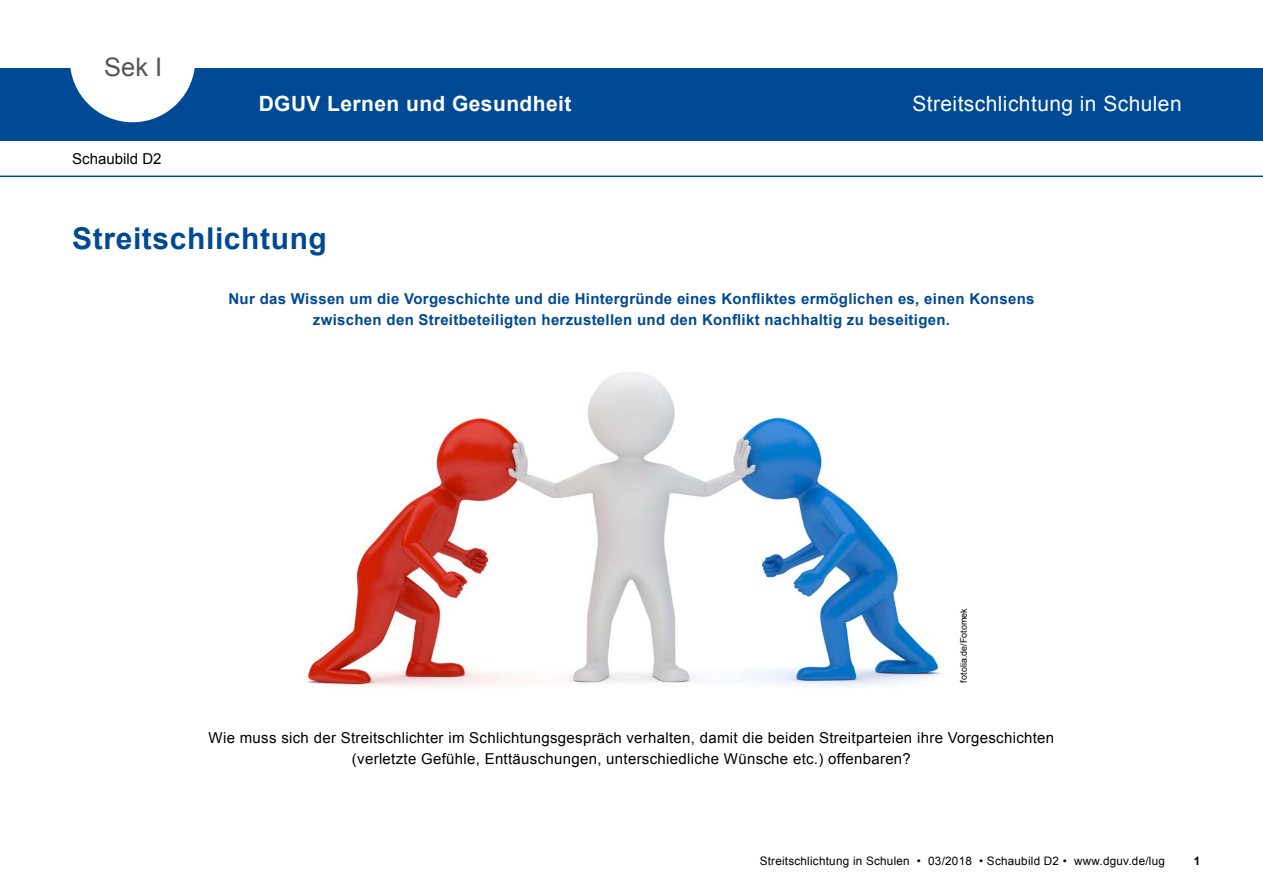
<style>
.page{position:relative;width:1263px;height:893px;background:#fff}
.page>*{position:absolute;margin:0;border:0;box-sizing:border-box;transform-origin:0 0}
.t1{font:700 30px "Arial";letter-spacing:.02em;color:#004994}
.t2{font:25.5px "Arial";color:#555}
.t3{font:21px "Arial";letter-spacing:.02em;color:#fff}
.t4{font:700 21px "Arial";letter-spacing:.02em;color:#fff}
.t5{font:15px/21px "Arial";letter-spacing:.02em;color:#000;text-align:center}
.t6{font:700 15px/21px "Arial";letter-spacing:.02em;color:#004994;text-align:center}
.t7{font:15px "Arial";color:#000}
.t8{font:11.7px "Arial";letter-spacing:.02em;color:#000}
.t9{font:700 11.7px "Arial";color:#000}
.t10{font:9px "Arial";color:#000}
.s1{font-style:inherit}
</style>
<div class="page">
<div style="left:0;top:68px;width:1263px;height:72px;background:#004994"></div>
<svg style="left:70px;top:68px;width:125px;height:54px"></svg>
<hr style="left:0;top:176px;width:1263px;height:1px;background:#004994">
<img style="left:305px;top:372px;width:638px;height:315px">
<h2 class="t2" style="left:104px;top:50px;width:60px">Sek I</h2>
<p class="t7" style="left:72px;top:149px;width:91px">Schaubild D2</p>
<h3 class="t4" style="left:259px;top:89px;width:314px">DGUV Lernen und Gesundheit</h3>
<h3 class="t3" style="left:912px;top:90px;width:271px">Streitschlichtung in Schulen</h3>
<h1 class="t1" style="left:72px;top:218px;width:256px">Streitschlichtung</h1>
<p class="t6" style="left:228px;top:289px;width:807px">Nur das Wissen um die Vorgeschichte und die Hintergründe eines Konfliktes ermöglichen es, einen Konsens zwischen den Streitbeteiligten herzustellen und den Konflikt nachhaltig zu beseitigen.</p>
<p class="t10" style="left:958px;top:682px;width:76px;rotate:-90deg">fotolia.de/Fotomek</p>
<p class="t5" style="left:209px;top:728px;width:847px">Wie muss sich der Streitschlichter im Schlichtungsgespräch verhalten, damit die beiden Streitparteien ihre Vorgeschichten (verletzte Gefühle, Enttäuschungen, unterschiedliche Wünsche etc.) offenbaren?</p>
<p class="t8" style="left:760px;top:854px;width:407px">Streitschlichtung in Schulen • 0<span class="s1">3</span>/2018 • Schaubi<span class="s1">l</span>d D2 • www.dguv.de/lug</p>
<p class="t9" style="left:1194px;top:853px;width:8px">1</p>
</div>
